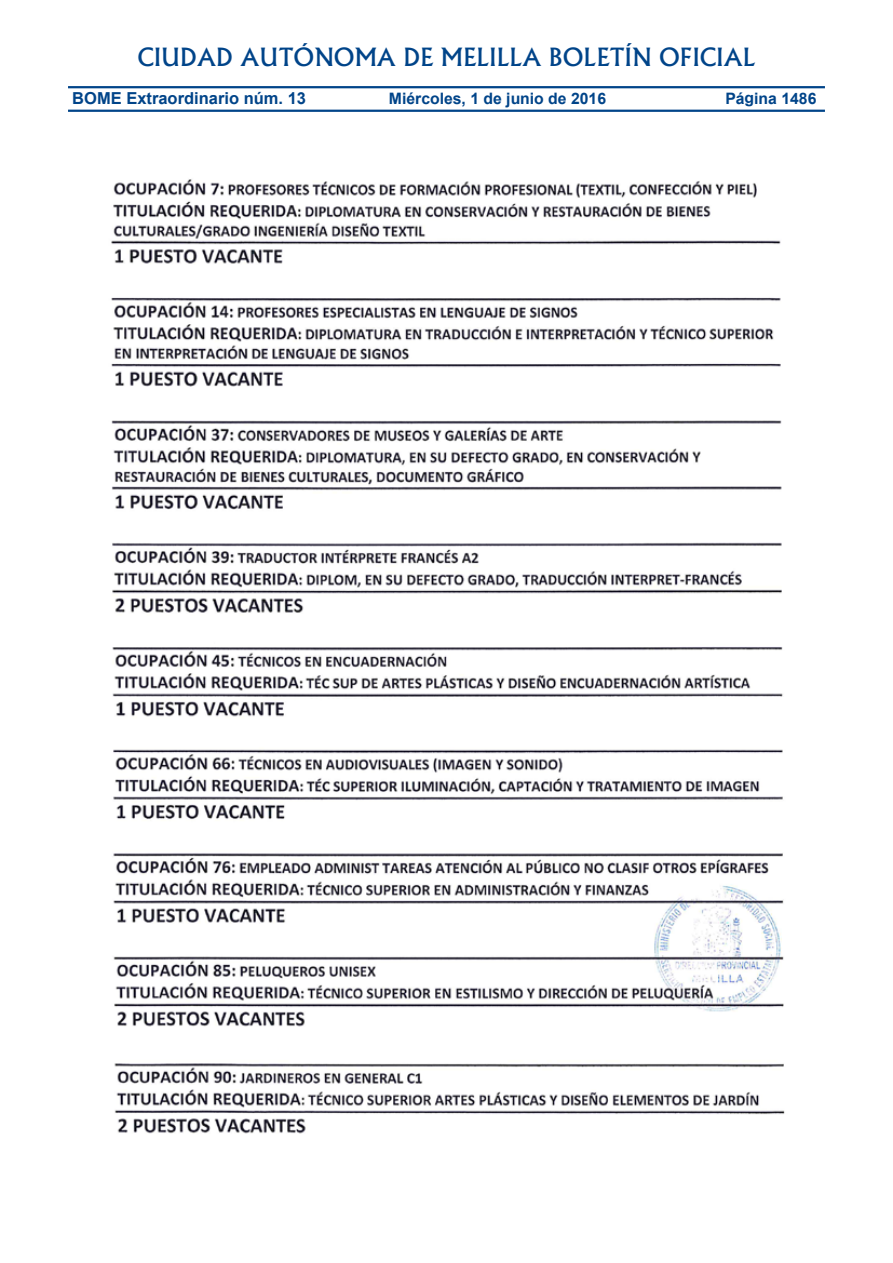
<style>
.page{position:relative;width:893px;height:1263px;background:#fff}
.page>*{position:absolute;margin:0;border:0;box-sizing:border-box;transform-origin:0 0}
.t1{font:500 24px "Albertus";color:#004489}
.t2{font:700 16.5px "Arial";color:#004489}
.t3{font:700 15.75px "Arial";color:#004489}
.s1{font-size:15.15px}
</style>
<div class="page">
<hr style="left:68px;top:86px;width:757px;height:2px;background:#004489">
<hr style="left:68px;top:110px;width:757px;height:2px;background:#004489">
<img style="left:111px;top:179px;width:674px;height:955px">
<p class="t1" style="left:137px;top:43px;width:620px">CIUDAD AUTÓNOMA DE MELILLA BOLETÍN OFICIAL</p>
<p class="t2" style="left:72px;top:88px;width:235px">BOME Extraordinario núm. 13</p>
<p class="t3" style="left:389px;top:88px;width:219px">Miércoles, 1 de junio de 2016</p>
<p class="t3" style="left:725px;top:88px;width:93px">Pá<span class="s1">g</span>ina 1486</p>
</div>
